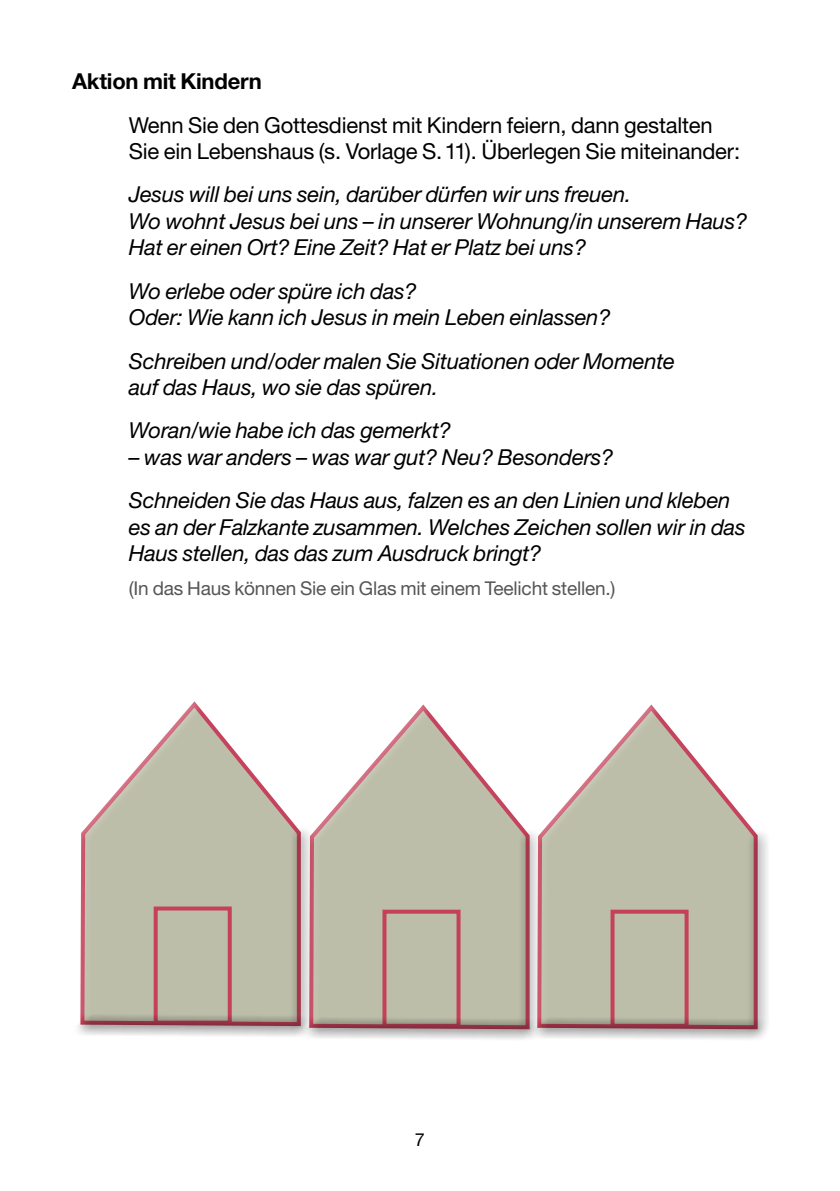
<style>
.page{position:relative;width:840px;height:1191px;background:#fff}
.page>*{position:absolute;margin:0;border:0;box-sizing:border-box;transform-origin:0 0}
.t1{font:italic 22px/26.4px "Helvetica Neue LT";letter-spacing:-.01em;color:#000}
.t2{font:22px/26.4px "Helvetica Neue LT";letter-spacing:-.01em;color:#000}
.t3{font:700 22px "Helvetica Neue LT";letter-spacing:-.01em;color:#000}
.t4{font:19px "Helvetica Neue LT";letter-spacing:-.01em;color:#565656}
.t5{font:18px "Helvetica Neue LT";color:#000}
</style>
<div class="page">
<div style="left:298px;top:694px;width:239px;height:340px;background:#fff;opacity:.55"></div>
<div style="left:300px;top:828px;width:241px;height:213px;background:#000;opacity:.55"></div>
<div style="left:526px;top:694px;width:239px;height:340px;background:#fff;opacity:.55"></div>
<div style="left:528px;top:828px;width:241px;height:213px;background:#000;opacity:.55"></div>
<div style="left:69px;top:691px;width:239px;height:339px;background:#fff;opacity:.55"></div>
<div style="left:71px;top:824px;width:242px;height:214px;background:#000;opacity:.55"></div>
<p class="t3" style="left:72px;top:68px;width:191px">Aktion mit Kindern</p>
<p class="t2" style="left:129px;top:111px;width:612px">Wenn Sie den Gottesdienst mit Kindern feiern, dann gestalten<br>Sie ein Lebenshaus (s. Vorlage S.11). Überlegen Sie miteinander:</p>
<p class="t1" style="left:129px;top:181px;width:620px">Jesus will bei uns sein, darüber dürfen wir uns freuen.<br>Wo wohnt Jesus bei uns – in unserer Wohnung/in unserem Haus?<br>Hat er einen Ort? Eine Zeit? Hat er Platz bei uns?</p>
<p class="t1" style="left:129px;top:277px;width:483px">Wo erlebe oder spüre ich das?<br>Oder: Wie kann ich Jesus in mein Leben einlassen?</p>
<p class="t1" style="left:129px;top:347px;width:547px">Schreiben und/oder malen Sie Situationen oder Momente auf das Haus, wo sie das spüren.</p>
<p class="t1" style="left:129px;top:417px;width:323px">Woran/wie habe ich das gemerkt?</p>
<p class="t1" style="left:129px;top:435px;width:603px;line-height:43.4px">– was war anders – was war gut? Neu? Besonders?<br>Schneiden Sie das Haus aus, falzen es an den Linien und kleben</p>
<p class="t1" style="left:129px;top:513px;width:618px">es an der Falzkante zusammen. Welches Zeichen sollen wir in das<br>Haus stellen, das das zum Ausdruck bringt?</p>
<p class="t4" style="left:129px;top:576px;width:488px">(In das Haus können Sie ein Glas mit einem Teelicht stellen.)</p>
<p class="t5" style="left:415px;top:1128px;width:12px">7</p>
</div>
